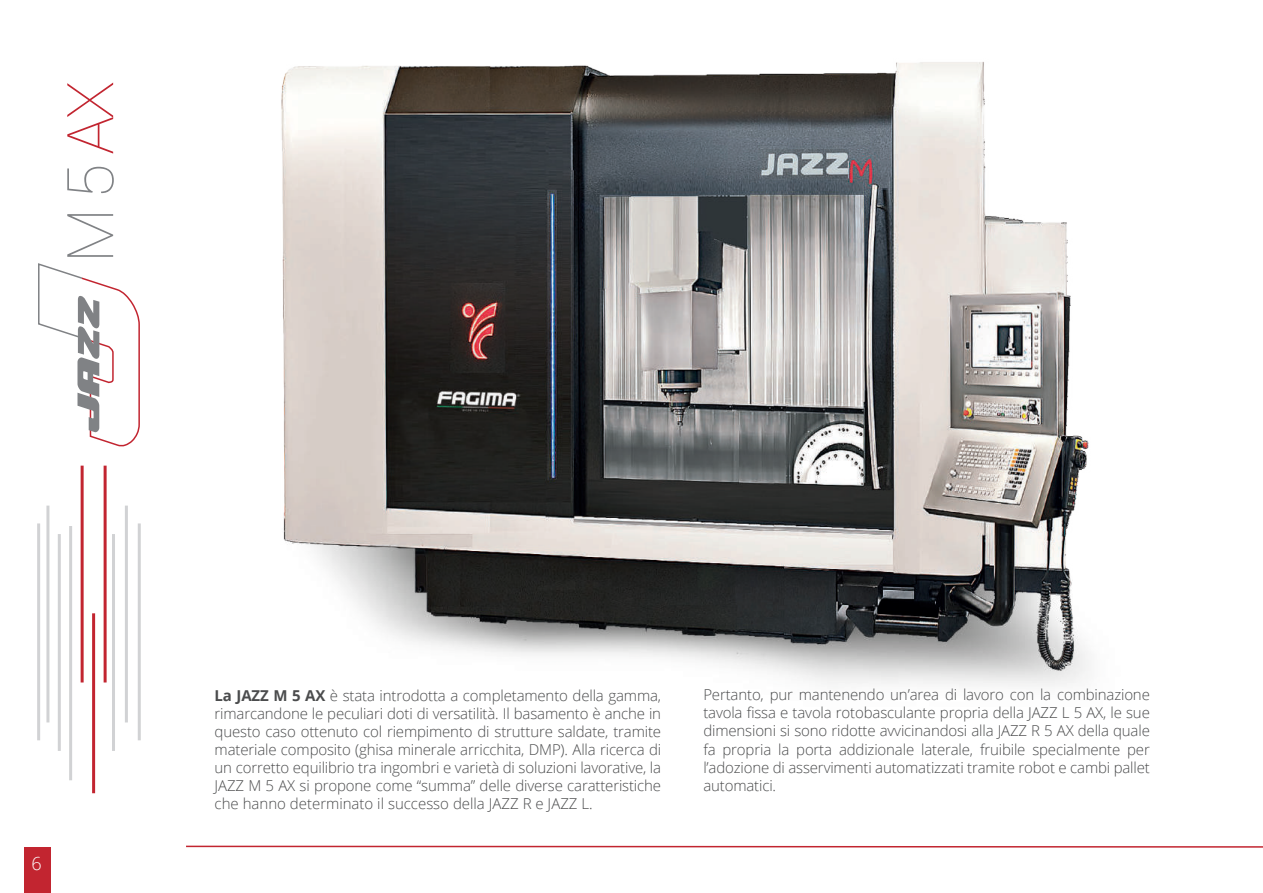
<style>
.page{position:relative;width:1263px;height:893px;background:#fff}
.page>*{position:absolute;margin:0;border:0;box-sizing:border-box;transform-origin:0 0}
.t1{font:100 64.5px "Roboto";color:#808285}
.t2{font:300 18px "Open Sans";color:#fff}
.t3{font:300 15px/18px "Open Sans";letter-spacing:-.01em;color:#4b4c4d;text-align:justify}
.s1{color:#c22530}
.s2{font-weight:700}
</style>
<div class="page">
<div style="left:24px;top:847px;width:27px;height:46px;background:#c22530"></div>
<img style="left:137px;top:62px;width:952px;height:679px">
<svg style="left:38px;top:262px;width:103px;height:186px"></svg>
<hr style="left:138px;top:523px;width:3px;height:217px;background:#d1d2d4">
<hr style="left:92px;top:613px;width:3px;height:180px;background:#c22530">
<hr style="left:37px;top:523px;width:3px;height:217px;background:#d1d2d4">
<hr style="left:46px;top:506px;width:3px;height:216px;background:#d1d2d4">
<hr style="left:58px;top:534px;width:3px;height:217px;background:#d1d2d4">
<hr style="left:112px;top:534px;width:3px;height:217px;background:#d1d2d4">
<hr style="left:81px;top:466px;width:3px;height:216px;background:#c22530">
<hr style="left:104px;top:466px;width:3px;height:216px;background:#c22530">
<hr style="left:69px;top:526px;width:3px;height:254px;background:#d1d2d4">
<hr style="left:125px;top:506px;width:3px;height:216px;background:#d1d2d4">
<svg style="left:186px;top:845px;width:1077px;height:3px"></svg>
<h1 class="t1" style="left:46px;top:263px;width:184px;rotate:-90deg">M 5 <span class="s1">AX</span></h1>
<p class="t2" style="left:31px;top:851px;width:12px">6</p>
<p class="t3" style="left:215px;top:687px;width:448px"><span class="s2">La JAZZ M 5 AX</span> è stata introdotta a completamento della gamma, rimarcandone le peculiari doti di versatilità. Il basamento è anche in questo caso ottenuto col riempimento di strutture saldate, tramite materiale composito (ghisa minerale arricchita, DMP). Alla ricerca di un corretto equilibrio tra ingombri e varietà di soluzioni lavorative, la JAZZ M 5 AX si propone come “summa” delle diverse caratteristiche che hanno determinato il successo della JAZZ R e JAZZ L.</p>
<p class="t3" style="left:703px;top:685px;width:448px">Pertanto, pur mantenendo un’area di lavoro con la combinazione tavola fissa e tavola rotobasculante propria della JAZZ L 5 AX, le sue dimensioni si sono ridotte avvicinandosi alla JAZZ R 5 AX della quale fa propria la porta addizionale laterale, fruibile specialmente per l’adozione di asservimenti automatizzati tramite robot e cambi pallet automatici.</p>
</div>
